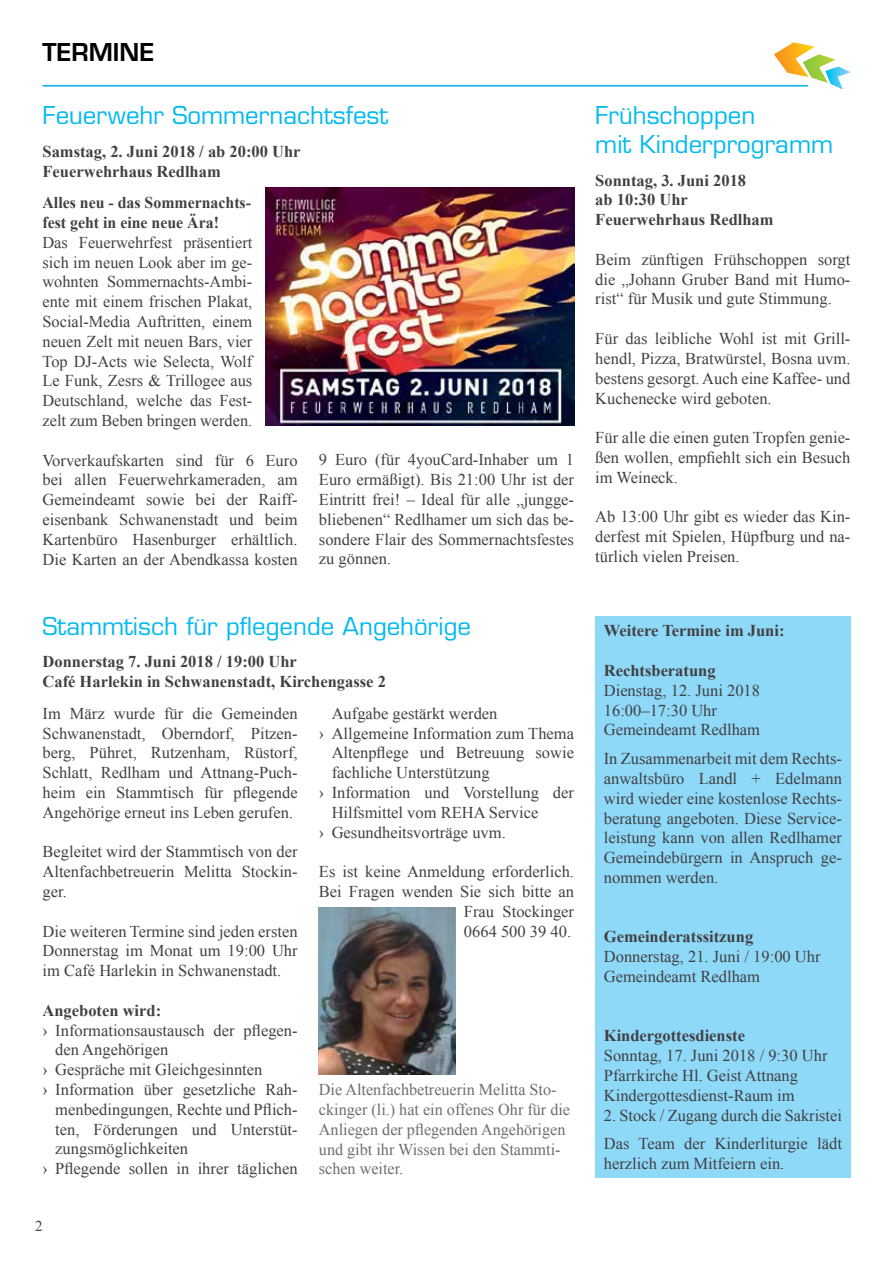
<style>
.page{position:relative;width:893px;height:1263px;background:#fff}
.page>*{position:absolute;margin:0;border:0;box-sizing:border-box;transform-origin:0 0}
.t1{font:24px/28.8px "Eurostile LT Std";color:#00b9f1}
.t2{font:600 24px "Eurostile LT Std";color:#000}
.t3{font:16.5px/19.8px "Times New Roman";color:#414042;text-align:justify}
.t4{font:700 16.5px/19.8px "Times New Roman";color:#414042}
.t5{font:16.5px/19.8px "Times New Roman";color:#6d6e71}
.t6{font:700 16.5px/19.8px "Times New Roman";color:#414042;scale:.96 1}
.t7{font:15px "Times New Roman";color:#414042}
</style>
<div class="page">
<hr style="left:43px;top:85px;width:765px;height:2px;background:#00aeef">
<svg style="left:774px;top:43px;width:76px;height:46px"></svg>
<img style="left:265px;top:187px;width:309px;height:239px">
<div style="left:595px;top:617px;width:255px;height:561px;background:#8ed8f8"></div>
<img style="left:319px;top:908px;width:136px;height:166px">
<h1 class="t2" style="left:43px;top:37px;width:113px">TERMINE</h1>
<h1 class="t1" style="left:43px;top:101px;width:347px">Feuerwehr Sommernachtsfest</h1>
<p class="t4" style="left:43px;top:141px;width:260px">Samstag, 2. Juni 2018 / ab 20:00 Uhr<br>Feuerwehrhaus Redlham</p>
<p class="t6" style="left:43px;top:192px;width:219px">Alles neu - das Sommernachts&shy;fest geht in eine neue Ära!</p>
<p class="t3" style="left:43px;top:232px;width:211px">Das Feuerwehrfest präsentiert sich im neuen Look aber im ge&shy;wohnten Sommernachts-Ambi&shy;ente mit einem frischen Plakat, Social-Media Auftritten, einem neuen Zelt mit neuen Bars, vier Top DJ-Acts wie Selecta, Wolf Le Funk, Zesrs &amp; Trillogee aus Deutschland, welche das Fest&shy;zelt zum Beben bringen werden.</p>
<p class="t3" style="left:43px;top:450px;width:257px">Vorverkaufskarten sind für 6 Euro bei allen Feuerwehrkameraden, am Gemeindeamt sowie bei der Raiff&shy;eisenbank Schwanenstadt und beim Kartenbüro Hasenburger erhältlich.<br>Die Karten an der Abendkassa kosten</p>
<p class="t3" style="left:319px;top:450px;width:257px">9 Euro (für 4youCard-Inhaber um 1<br>Euro ermäßigt). Bis 21:00 Uhr ist der Eintritt frei! – Ideal für alle „jungge&shy;bliebenen“ Redlhamer um sich das be&shy;sondere Flair des Sommernachtsfestes zu gönnen.</p>
<h1 class="t1" style="left:43px;top:612px;width:430px">Stammtisch für pflegende Angehörige</h1>
<p class="t4" style="left:43px;top:651px;width:345px">Donnerstag 7. Juni 2018 / 19:00 Uhr<br>Café Harlekin in Schwanenstadt, Kirchengasse 2</p>
<p class="t3" style="left:43px;top:703px;width:257px">Im März wurde für die Gemeinden Schwanenstadt, Oberndorf, Pitzen&shy;berg, Pühret, Rutzenham, Rüstorf, Schlatt, Redlham und Attnang-Puch&shy;heim ein Stammtisch für pflegende Angehörige erneut ins Leben gerufen.</p>
<p class="t3" style="left:43px;top:842px;width:257px">Begleitet wird der Stammtisch von der Altenfachbetreuerin Melitta Stockin&shy;ger.</p>
<p class="t3" style="left:43px;top:921px;width:257px">Die weiteren Termine sind jeden ersten Donnerstag im Monat um 19:00 Uhr im Café Harlekin in Schwanenstadt.</p>
<p class="t4" style="left:43px;top:1000px;width:120px">Angeboten wird:</p>
<p class="t3" style="left:43px;top:1020px;width:257px">› Informationsaustausch der pflegen-</p>
<p class="t3" style="left:55px;top:1040px;width:115px">den Angehörigen</p>
<p class="t3" style="left:43px;top:1059px;width:221px">› Gespräche mit Gleichgesinnten</p>
<p class="t3" style="left:43px;top:1079px;width:257px">› Information über gesetzliche Rah-</p>
<p class="t3" style="left:55px;top:1099px;width:244px">menbedingungen, Rechte und Pflich-</p>
<p class="t3" style="left:55px;top:1119px;width:244px">ten, Förderungen und Unterstüt-</p>
<p class="t3" style="left:55px;top:1139px;width:134px">zungsmöglichkeiten</p>
<p class="t3" style="left:43px;top:1158px;width:257px">› Pflegende sollen in ihrer täglichen</p>
<p class="t3" style="left:332px;top:703px;width:167px">Aufgabe gestärkt werden</p>
<p class="t3" style="left:319px;top:723px;width:257px">› Allgemeine Information zum Thema</p>
<p class="t3" style="left:332px;top:743px;width:244px">Altenpflege und Betreuung sowie</p>
<p class="t3" style="left:332px;top:762px;width:160px">fachliche Unterstützung</p>
<p class="t3" style="left:319px;top:782px;width:257px">› Information und Vorstellung der</p>
<p class="t3" style="left:332px;top:802px;width:208px">Hilfsmittel vom REHA Service</p>
<p class="t3" style="left:319px;top:822px;width:188px">› Gesundheitsvorträge uvm.</p>
<p class="t3" style="left:319px;top:861px;width:257px;text-align:right">Es ist keine Anmeldung erforderlich.<br>Bei Fragen wenden Sie sich bitte an<br>Frau Stockinger<br>0664 500 39 40.</p>
<p class="t5" style="left:319px;top:1079px;width:253px">Die Altenfachbetreuerin Melitta Sto&shy;ckinger (li.) hat ein offenes Ohr für die Anliegen der pflegenden Angehörigen und gibt ihr Wissen bei den Stammti&shy;schen weiter.</p>
<p class="t7" style="left:35px;top:1216px;width:9px">2</p>
<h1 class="t1" style="left:595px;top:101px;width:239px">Frühschoppen<br>mit Kinderprogramm</h1>
<p class="t4" style="left:595px;top:170px;width:180px">Sonntag, 3. Juni 2018<br>ab 10:30 Uhr<br>Feuerwehrhaus Redlham</p>
<p class="t3" style="left:595px;top:249px;width:257px">Beim zünftigen Frühschoppen sorgt die „Johann Gruber Band mit Humo&shy;rist“ für Musik und gute Stimmung.</p>
<p class="t3" style="left:595px;top:328px;width:257px">Für das leibliche Wohl ist mit Grill&shy;hendl, Pizza, Bratwürstel, Bosna uvm. bestens gesorgt. Auch eine Kaffee- und Kuchenecke wird geboten.</p>
<p class="t3" style="left:595px;top:427px;width:257px">Für alle die einen guten Tropfen genie&shy;ßen wollen, empfiehlt sich ein Besuch im Weineck.</p>
<p class="t3" style="left:595px;top:507px;width:257px">Ab 13:00 Uhr gibt es wieder das Kin&shy;derfest mit Spielen, Hüpfburg und na&shy;türlich vielen Preisen.</p>
<p class="t4" style="left:604px;top:620px;width:182px">Weitere Termine im Juni:</p>
<p class="t4" style="left:604px;top:660px;width:113px">Rechtsberatung</p>
<p class="t3" style="left:604px;top:680px;width:158px;text-align:left">Dienstag, 12. Juni 2018<br>16:00–17:30 Uhr<br>Gemeindeamt Redlham</p>
<p class="t3" style="left:604px;top:748px;width:240px">In Zusammenarbeit mit dem Rechts&shy;anwaltsbüro Landl + Edelmann wird wieder eine kostenlose Rechts&shy;beratung angeboten. Diese Service&shy;leistung kann von allen Redlhamer Gemeindebürgern in Anspruch ge&shy;nommen werden.</p>
<p class="t4" style="left:604px;top:926px;width:151px">Gemeinderatssitzung</p>
<p class="t3" style="left:604px;top:946px;width:218px">Donnerstag, 21. Juni / 19:00 Uhr<br>Gemeindeamt Redlham</p>
<p class="t4" style="left:604px;top:1025px;width:143px">Kindergottesdienste</p>
<p class="t3" style="left:604px;top:1045px;width:225px;text-align:left">Sonntag, 17. Juni 2018 / 9:30 Uhr<br>Pfarrkirche Hl. Geist Attnang<br>Kindergottesdienst-Raum im</p>
<p class="t3" style="left:604px;top:1100px;width:240px;line-height:28.8px">2. Stock / Zugang durch die Sakristei<br>Das Team der Kinderliturgie lädt</p>
<p class="t3" style="left:604px;top:1153px;width:182px">herzlich zum Mitfeiern ein.</p>
</div>
